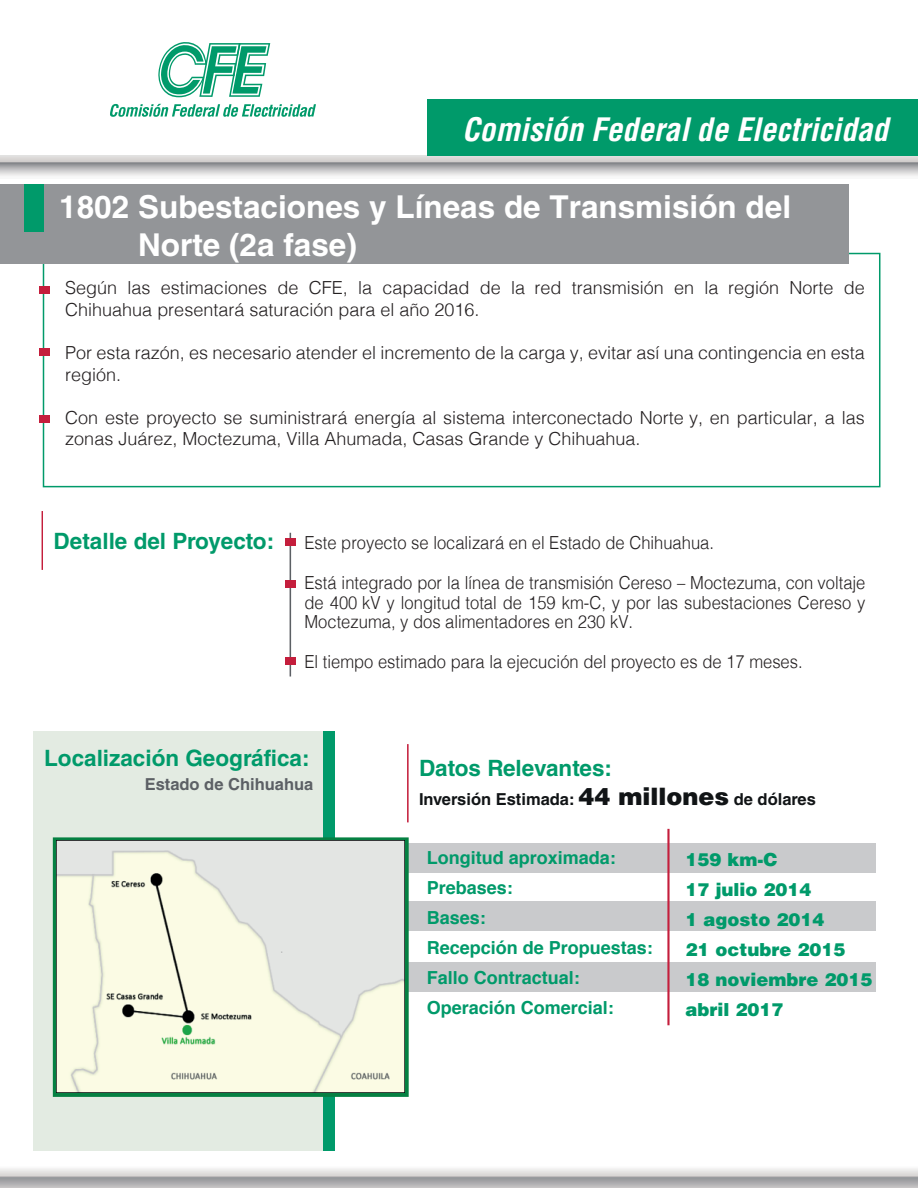
<style>
.page{position:relative;width:918px;height:1188px;background:#fff}
.page>*{position:absolute;margin:0;border:0;box-sizing:border-box;transform-origin:0 0}
.t1{font:700 31.5px/37.8px "Helvetica LT Std";color:#fff}
.t2{font:italic 700 condensed 31.5px "Helvetica LT Std";color:#fff}
.t3{font:700 22.5px "Helvetica LT Std";color:#009a6a}
.t4{font:300 18px/21.6px "Helvetica";color:#231f20}
.t5{font:300 18px/19.8px "Helvetica";color:#231f20;text-align:justify;scale:.92 1}
.t6{font:700 18px/30px "Helvetica";color:#009a6a}
.t7{font:900 18px/30px "Helvetica LT Std";color:#009a6a}
.t8{font:700 16.5px "Helvetica LT Std";color:#111416}
.t9{font:700 16.5px "Helvetica LT Std";color:#5c6065}
.s1{font-weight:900;font-size:24px}
</style>
<div class="page">
<div style="left:0;top:184px;width:849px;height:80px;background:#939598"></div>
<div style="left:24px;top:184px;width:20px;height:48px;background:#009a6a"></div>
<div style="left:408px;top:844px;width:467px;height:29px;background:#c9cacc"></div>
<div style="left:408px;top:902px;width:467px;height:29px;background:#c9cacc"></div>
<div style="left:408px;top:962px;width:467px;height:29px;background:#c9cacc"></div>
<div style="left:34px;top:731px;width:301px;height:420px;background:#e3ebe2"></div>
<svg style="left:0;top:155px;width:918px;height:21px;background:#c6c5c6"></svg>
<svg style="left:0;top:1168px;width:918px;height:20px;background:#c3c2c3"></svg>
<hr style="left:42px;top:511px;width:1px;height:59px;background:#c41e3c">
<hr style="left:407px;top:744px;width:2px;height:78px;background:#c41e3c">
<hr style="left:667px;top:829px;width:3px;height:196px;background:#c41e3c">
<hr style="left:290px;top:533px;width:1px;height:144px;background:#5c6065">
<div style="left:285px;top:657px;width:11px;height:8px;background:#c41e3c"></div>
<div style="left:285px;top:580px;width:11px;height:7px;background:#c41e3c"></div>
<div style="left:285px;top:538px;width:11px;height:8px;background:#c41e3c"></div>
<div style="left:39px;top:286px;width:11px;height:7px;background:#c41e3c"></div>
<div style="left:39px;top:348px;width:11px;height:7px;background:#c41e3c"></div>
<div style="left:39px;top:415px;width:11px;height:8px;background:#c41e3c"></div>
<div style="left:323px;top:731px;width:12px;height:420px;background:#009a6a"></div>
<svg style="left:53px;top:837px;width:356px;height:260px;background:#187d4a"></svg>
<img style="left:57px;top:841px;width:348px;height:252px">
<div style="left:428px;top:100px;width:490px;height:56px;background:#009a6a"></div>
<svg style="left:158px;top:42px;width:112px;height:55px"></svg>
<svg style="left:110px;top:104px;width:206px;height:13px"></svg>
<h1 class="t2" style="left:462px;top:110px;width:428px">Comisión Federal de Electricidad</h1>
<h1 class="t1" style="left:138px;top:188px;width:654px;text-indent:-79px">1802 Subestaciones y Líneas de Transmisión del<br>Norte (2a fase)</h1>
<p class="t4" style="left:65px;top:276px;width:801px">Según las estimaciones de CFE, la capacidad de la red transmisión en la región Norte de<br>Chihuahua presentará saturación para el año 2016.</p>
<p class="t4" style="left:65px;top:341px;width:801px">Por esta razón, es necesario atender el incremento de la carga y, evitar así una contingencia en esta región.</p>
<p class="t4" style="left:65px;top:405px;width:801px">Con este proyecto se suministrará energía al sistema interconectado Norte y, en particular, a las zonas Juárez, Moctezuma, Villa Ahumada, Casas Grande y Chihuahua.</p>
<p class="t3" style="left:54px;top:527px;width:222px">Detalle del Proyecto:</p>
<p class="t5" style="left:304px;top:531px;width:447px">Este proyecto se localizará en el Estado de Chihuahua.</p>
<p class="t5" style="left:304px;top:571px;width:611px">Está integrado por la línea de transmisión Cereso – Moctezuma, con voltaje de 400 kV y longitud total de 159 km-C, y por las subestaciones Cereso y Moctezuma, y dos alimentadores en 230 kV.</p>
<p class="t5" style="left:304px;top:651px;width:543px">El tiempo estimado para la ejecución del proyecto es de 17 meses.</p>
<p class="t3" style="left:44px;top:744px;width:267px">Localización Geográfica:</p>
<p class="t9" style="left:145px;top:774px;width:170px">Estado de Chihuahua</p>
<p class="t3" style="left:419px;top:754px;width:195px">Datos Relevantes:</p>
<p class="t8" style="left:419px;top:789px;width:398px">Inversión Estimada: <span class="s1">44 millones</span> de dólares</p>
<p class="t6" style="left:427px;top:843px;width:228px">Longitud aproximada:<br>Prebases:<br>Bases:<br>Recepción de Propuestas:<br>Fallo Contractual:<br>Operación Comercial:</p>
<p class="t7" style="left:686px;top:844px;width:189px">159 km-C<br>17 julio 2014<br>1 agosto 2014<br>21 octubre 2015<br>18 noviembre 2015 abril 2017</p>
</div>
